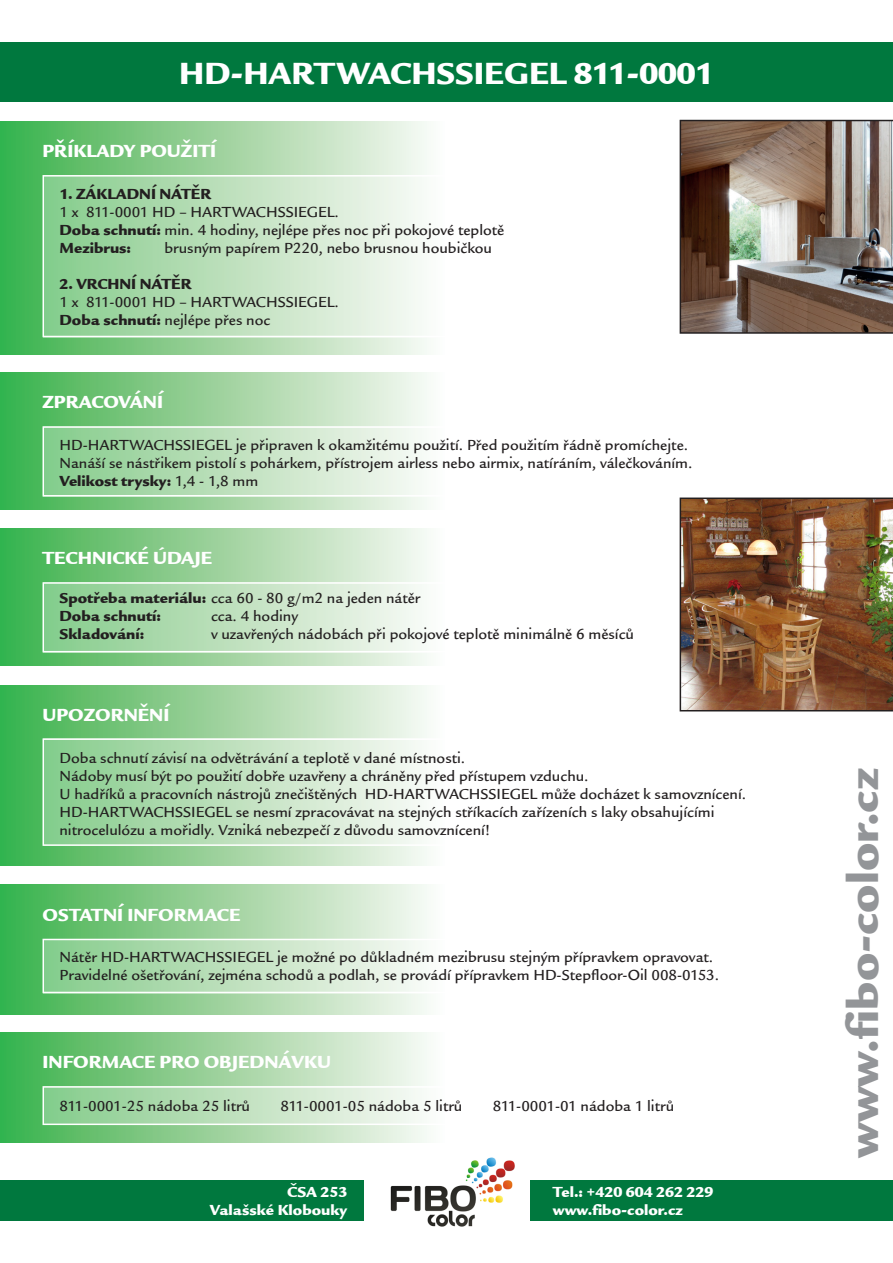
<style>
.page{position:relative;width:893px;height:1263px;background:#fff}
.page>*{position:absolute;margin:0;border:0;box-sizing:border-box;transform-origin:0 0}
.t1{font:900 45px "Legacy Sans Itc TEE";color:#939598}
.t2{font:900 31.5px "Legacy Sans Itc TEE";color:#fff}
.t3{font:900 18px "Legacy Sans Itc TEE";color:#fff}
.t4{font:500 15px/18px "Legacy Sans Itc TEE";color:#231f20}
.t5{font:900 15px "Legacy Sans Itc TEE";color:#231f20}
.t6{font:900 15px "Legacy Sans Itc TEE";color:#fff}
.s1{font-weight:900}
.s2{font-weight:500}
</style>
<div class="page">
<div style="left:0;top:121px;width:446px;height:233px;background:linear-gradient(to right,#3db04a,#fffaf7)"></div>
<div style="left:0;top:372px;width:446px;height:138px;background:linear-gradient(to right,#3db04a,#fffaf7)"></div>
<svg style="left:0;top:528px;width:427px;height:138px;background:#91d096"></svg>
<svg style="left:46px;top:585px;width:634px;height:64px"></svg>
<div style="left:43px;top:582px;width:807px;height:70px;border:2px solid #fff"></div>
<div style="left:0;top:686px;width:446px;height:179px;background:linear-gradient(to right,#3db04a,#fffaf7)"></div>
<svg style="left:46px;top:741px;width:400px;height:102px;background:#c0e2c1"></svg>
<div style="left:43px;top:738px;width:807px;height:108px;border:2px solid #fff"></div>
<div style="left:0;top:885px;width:446px;height:129px;background:linear-gradient(to right,#3eb04c,#fffaf8)"></div>
<div style="left:0;top:1032px;width:446px;height:110px;background:linear-gradient(to right,#3cb04a,#fffaf7)"></div>
<svg style="left:46px;top:1089px;width:400px;height:33px;background:#c1e3c2"></svg>
<div style="left:43px;top:1086px;width:807px;height:39px;border:2px solid #fff"></div>
<div style="left:0;top:1180px;width:364px;height:40px;background:#00783e"></div>
<div style="left:530px;top:1180px;width:363px;height:40px;background:#00783e"></div>
<img style="left:680px;top:120px;width:213px;height:214px">
<img style="left:680px;top:497px;width:213px;height:214px">
<div style="left:0;top:43px;width:893px;height:59px;background:#00783e"></div>
<svg style="left:43px;top:178px;width:403px;height:160px;background:#c1e3c1"></svg>
<div style="left:43px;top:175px;width:629px;height:162px;border:2px solid #fff"></div>
<svg style="left:43px;top:429px;width:403px;height:68px;background:#c2e3c2"></svg>
<div style="left:43px;top:426px;width:807px;height:70px;border:2px solid #fff"></div>
<svg style="left:46px;top:942px;width:400px;height:48px;background:#c1e3c2"></svg>
<div style="left:43px;top:939px;width:767px;height:54px;border:2px solid #fff"></div>
<img style="left:390px;top:1157px;width:125px;height:70px">
<p class="t2" style="left:179px;top:54px;width:536px">HD-HARTWACHSSIEGEL 811-0001</p>
<p class="t3" style="left:43px;top:140px;width:175px">PŘÍKLADY POUŽITÍ</p>
<p class="t5" style="left:60px;top:185px;width:153px">1. ZÁKLADNÍ NÁTĚR</p>
<p class="t4" style="left:60px;top:204px;width:281px">1 x 811-0001 HD – HARTWACHSSIEGEL.</p>
<p class="t4" style="left:60px;top:222px;width:446px"><span class="s1">Doba schnutí:</span> min. 4 hodiny, nejlépe přes noc při pokojové teplotě</p>
<p class="t5" style="left:60px;top:239px;width:73px">Mezibrus:</p>
<p class="t4" style="left:165px;top:240px;width:329px">brusným papírem P220, nebo brusnou houbičkou</p>
<p class="t5" style="left:60px;top:275px;width:134px">2. VRCHNÍ NÁTĚR</p>
<p class="t4" style="left:60px;top:294px;width:281px">1 x 811-0001 HD – HARTWACHSSIEGEL.</p>
<p class="t4" style="left:60px;top:312px;width:212px"><span class="s1">Doba schnutí:</span> nejlépe přes noc</p>
<p class="t3" style="left:43px;top:391px;width:122px">ZPRACOVÁNÍ</p>
<p class="t4" style="left:60px;top:436px;width:630px">HD-HARTWACHSSIEGEL je připraven k okamžitému použití. Před použitím řádně promíchejte.</p>
<p class="t4" style="left:60px;top:454px;width:634px">Nanáší se nástřikem pistolí s pohárkem, přístrojem airless nebo airmix, natíráním, válečkováním.</p>
<p class="t5" style="left:60px;top:471px;width:200px">Velikost trysky: <span class="s2">1,4 - 1,8 mm</span></p>
<p class="t3" style="left:43px;top:547px;width:171px">TECHNICKÉ ÚDAJE</p>
<p class="t4" style="left:60px;top:589px;width:362px"><span class="s1">Spotřeba materiálu:</span> cca 60 - 80 g/m2 na jeden nátěr</p>
<p class="t5" style="left:60px;top:607px;width:103px">Doba schnutí:</p>
<p class="t4" style="left:211px;top:607px;width:89px">cca. 4 hodiny</p>
<p class="t5" style="left:60px;top:625px;width:86px">Skladování:</p>
<p class="t4" style="left:211px;top:625px;width:424px">v uzavřených nádobách při pokojové teplotě minimálně 6 měsíců</p>
<p class="t3" style="left:43px;top:704px;width:128px">UPOZORNĚNÍ</p>
<p class="t4" style="left:60px;top:749px;width:407px">Doba schnutí závisí na odvětrávání a teplotě v dané místnosti.</p>
<p class="t4" style="left:60px;top:767px;width:531px">Nádoby musí být po použití dobře uzavřeny a chráněny před přístupem vzduchu.</p>
<p class="t4" style="left:60px;top:785px;width:688px">U hadříků a pracovních nástrojů znečištěných HD-HARTWACHSSIEGEL může docházet k samovznícení.</p>
<p class="t4" style="left:60px;top:803px;width:656px">HD-HARTWACHSSIEGEL se nesmí zpracovávat na stejných stříkacích zařízeních s laky obsahujícími nitrocelulózu a mořidly. Vzniká nebezpečí z důvodu samovznícení!</p>
<p class="t3" style="left:43px;top:903px;width:199px">OSTATNÍ INFORMACE</p>
<p class="t4" style="left:60px;top:948px;width:661px">Nátěr HD-HARTWACHSSIEGEL je možné po důkladném mezibrusu stejným přípravkem opravovat.<br>Pravidelné ošetřování, zejména schodů a podlah, se provádí přípravkem HD-Stepfloor-Oil 008-0153.</p>
<p class="t3" style="left:43px;top:1051px;width:290px">INFORMACE PRO OBJEDNÁVKU</p>
<p class="t4" style="left:60px;top:1097px;width:192px">811-0001-25 nádoba 25 litrů</p>
<p class="t4" style="left:280px;top:1097px;width:183px">811-0001-05 nádoba 5 litrů</p>
<p class="t4" style="left:493px;top:1097px;width:183px">811-0001-01 nádoba 1 litrů</p>
<p class="t6" style="left:287px;top:1182px;width:61px">ČSA 253</p>
<p class="t6" style="left:210px;top:1200px;width:139px">Valašské Klobouky</p>
<p class="t6" style="left:553px;top:1182px;width:162px">Tel.: +420 604 262 229</p>
<p class="t6" style="left:553px;top:1200px;width:131px">www.fibo-color.cz</p>
<p class="t1" style="left:835px;top:1158px;width:391px;rotate:-90deg">www.fibo-color.cz</p>
</div>
